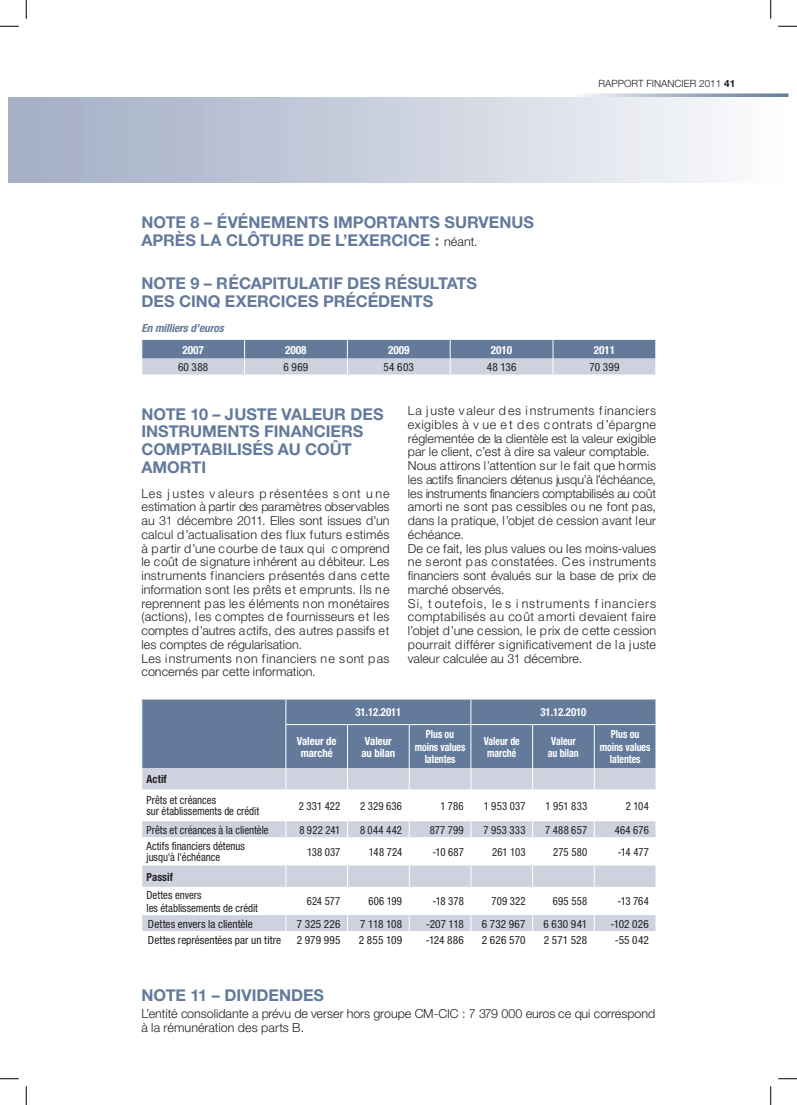
<style>
.page{position:relative;width:797px;height:1105px;background:#fff}
.page>*{position:absolute;margin:0;border:0;box-sizing:border-box;transform-origin:0 0}
.t1{font:700 16.25px/17.9px "Helvetica Neue";letter-spacing:-.005em;color:#637a9b}
.t2{font:300 12.5px/13.8px "Helvetica Neue";letter-spacing:.005em;color:#231f20}
.t3{font:condensed 11.25px/11.2px "Helvetica Neue";letter-spacing:.005em;color:#231f20;scale:.96 1}
.t4{font:condensed 11.25px "Helvetica Neue";letter-spacing:.005em;color:#231f20}
.t5{font:700 condensed 11.25px/12.4px "Helvetica Neue";letter-spacing:-.005em;color:#fff;text-align:center;scale:.87 1}
.t6{font:700 condensed 11.25px/12.4px "Helvetica Neue";letter-spacing:-.005em;color:#fff;text-align:center;scale:.96 1}
.t7{font:700 condensed 11.25px "Helvetica Neue";letter-spacing:-.005em;color:#fff}
.t8{font:italic 700 condensed 11.25px "Helvetica Neue";letter-spacing:-.005em;color:#637a9b}
.t9{font:700 condensed 11.25px "Helvetica Neue";letter-spacing:.005em;color:#231f20;scale:.96 1}
.t10{font:300 10px "Helvetica Neue";color:#231f20}
.s1{font-weight:300;font-size:12.5px;color:#231f20}
.s2{font-weight:700}
</style>
<div class="page">
<svg style="left:581px;top:93px;width:207px;height:4px"></svg>
<div style="left:9px;top:97px;width:779px;height:80px;background:linear-gradient(to right,#a0abc3,#fbfbfd)"></div>
<svg style="left:9px;top:177px;width:709px;height:5px;background:#c8cfdd"></svg>
<svg style="left:141px;top:340px;width:515px;height:35px;background:#97a5bc"></svg>
<div style="left:142px;top:699px;width:513px;height:69px;background:#637a9b"></div>
<svg style="left:142px;top:768px;width:513px;height:163px"></svg>
<svg style="left:285px;top:699px;width:1px;height:25px"></svg>
<svg style="left:470px;top:699px;width:1px;height:25px"></svg>
<svg style="left:655px;top:699px;width:1px;height:26px"></svg>
<hr style="left:532px;top:725px;width:1px;height:43px;background:#fff">
<hr style="left:594px;top:725px;width:1px;height:43px;background:#fff">
<svg style="left:285px;top:768px;width:1px;height:21px"></svg>
<svg style="left:347px;top:768px;width:1px;height:21px"></svg>
<svg style="left:409px;top:768px;width:1px;height:21px"></svg>
<svg style="left:470px;top:768px;width:1px;height:21px"></svg>
<svg style="left:532px;top:768px;width:1px;height:21px"></svg>
<svg style="left:594px;top:768px;width:1px;height:21px"></svg>
<svg style="left:655px;top:768px;width:1px;height:21px"></svg>
<hr style="left:285px;top:789px;width:1px;height:32px;background:#fff">
<hr style="left:347px;top:789px;width:1px;height:32px;background:#fff">
<hr style="left:409px;top:789px;width:1px;height:32px;background:#fff">
<hr style="left:470px;top:789px;width:1px;height:32px;background:#fff">
<hr style="left:532px;top:789px;width:1px;height:32px;background:#fff">
<hr style="left:594px;top:789px;width:1px;height:32px;background:#fff">
<svg style="left:285px;top:821px;width:1px;height:110px"></svg>
<svg style="left:347px;top:821px;width:1px;height:110px"></svg>
<svg style="left:409px;top:821px;width:1px;height:110px"></svg>
<svg style="left:470px;top:821px;width:1px;height:110px"></svg>
<svg style="left:532px;top:821px;width:1px;height:110px"></svg>
<svg style="left:594px;top:821px;width:1px;height:110px"></svg>
<svg style="left:655px;top:821px;width:1px;height:110px"></svg>
<hr style="left:285px;top:725px;width:1px;height:43px;background:#fff">
<hr style="left:347px;top:725px;width:1px;height:43px;background:#fff">
<hr style="left:409px;top:725px;width:1px;height:43px;background:#fff">
<hr style="left:470px;top:725px;width:1px;height:43px;background:#fff">
<hr style="left:285px;top:724px;width:370px;height:1px;background:#fff">
<svg style="left:0;top:25px;width:19px;height:2px"></svg>
<svg style="left:778px;top:25px;width:19px;height:2px"></svg>
<svg style="left:0;top:1078px;width:19px;height:1px"></svg>
<svg style="left:778px;top:1078px;width:19px;height:1px"></svg>
<svg style="left:25px;top:0;width:2px;height:19px"></svg>
<svg style="left:25px;top:1086px;width:2px;height:19px"></svg>
<svg style="left:770px;top:0;width:1px;height:19px"></svg>
<svg style="left:770px;top:1086px;width:1px;height:19px"></svg>
<h1 class="t1" style="left:141px;top:213px;width:394px">NOTE 8 – ÉVÉNEMENTS IMPORTANTS SURVENUS<br>APRÈS LA CLÔTURE DE L’EXERCICE : <span class="s1">néant.</span></h1>
<h1 class="t1" style="left:141px;top:274px;width:337px">NOTE 9 – RÉCAPITULATIF DES RÉSULTATS<br>DES CINQ EXERCICES PRÉCÉDENTS</h1>
<p class="t8" style="left:141px;top:321px;width:84px">En milliers d’euros</p>
<p class="t10" style="left:598px;top:78px;width:138px">RAPPORT FINANCIER 2011 <span class="s2">41</span></p>
<p class="t7" style="left:182px;top:343px;width:23px">2007</p>
<p class="t7" style="left:285px;top:343px;width:23px">2008</p>
<p class="t7" style="left:388px;top:343px;width:23px">2009</p>
<p class="t7" style="left:491px;top:343px;width:23px">2010</p>
<p class="t7" style="left:593px;top:343px;width:23px">2011</p>
<p class="t4" style="left:178px;top:360px;width:32px">60 388</p>
<p class="t4" style="left:284px;top:360px;width:26px">6 969</p>
<p class="t4" style="left:383px;top:360px;width:32px">54 603</p>
<p class="t4" style="left:487px;top:360px;width:31px">48 136</p>
<p class="t4" style="left:589px;top:360px;width:32px">70 399</p>
<h1 class="t1" style="left:141px;top:404px;width:244px">NOTE 10 – JUSTE VALEUR DES<br>INSTRUMENTS FINANCIERS<br>COMPTABILISÉS AU COÛT<br>AMORTI</h1>
<p class="t2" style="left:141px;top:486px;width:250px">Les j ustes v aleurs p résentées s ont u ne estimation à partir des paramètres observables au 31 décembre 2011. Elles sont issues d’un calcul d’actualisation des flux futurs estimés à partir d’une courbe de taux qui c omprend le coût de signature inhérent au débiteur. Les instruments financiers présentés dans cette information sont les prêts et emprunts. Ils ne reprennent pas les éléments non monétaires (actions), les comptes de fournisseurs et les comptes d’autres actifs, des autres passifs et les comptes de régularisation.<br>Les instruments non financiers ne sont pas concernés par cette information.</p>
<p class="t2" style="left:408px;top:403px;width:250px">La j uste valeur d es i nstruments f inanciers exigibles à v ue et d es c ontrats d’épargne réglementée de la clientèle est la valeur exigible par le client, c’est à dire sa valeur comptable.<br>Nous attirons l’attention sur le fait que hormis les actifs financiers détenus jusqu’à l’échéance, les instruments financiers comptabilisés au coût amorti ne sont pas cessibles ou ne font pas, dans la pratique, l’objet de cession avant leur échéance.<br>De ce fait, les plus values ou les moins-values ne seront pas constatées. Ces instruments financiers sont évalués sur la base de prix de marché observés.<br>Si, t outefois, le s i nstruments f inanciers comptabilisés au coût amorti devaient faire l’objet d’une cession, le prix de cette cession pourrait différer significativement de la juste valeur calculée au 31 décembre.</p>
<p class="t6" style="left:355px;top:706px;width:49px">31.12.2011</p>
<p class="t6" style="left:540px;top:706px;width:49px">31.12.2010</p>
<p class="t6" style="left:297px;top:734px;width:43px">Valeur de marché</p>
<p class="t6" style="left:361px;top:734px;width:37px">Valeur au bilan</p>
<p class="t5" style="left:415px;top:728px;width:60px">Plus ou moins values latentes</p>
<p class="t5" style="left:483px;top:734px;width:43px">Valeur de marché</p>
<p class="t5" style="left:548px;top:734px;width:37px;text-align:left">Valeur au bilan</p>
<p class="t5" style="left:599px;top:728px;width:60px">Plus ou moins values latentes</p>
<p class="t9" style="left:146px;top:772px;width:23px">Actif</p>
<p class="t3" style="left:146px;top:794px;width:119px">Prêts et créances<br>sur établissements de crédit</p>
<p class="t3" style="left:299px;top:800px;width:45px">2 331 422</p>
<p class="t3" style="left:360px;top:800px;width:45px">2 329 636</p>
<p class="t3" style="left:440px;top:800px;width:26px">1 786</p>
<p class="t3" style="left:483px;top:800px;width:45px">1 953 037</p>
<p class="t3" style="left:545px;top:800px;width:45px">1 951 833</p>
<p class="t3" style="left:625px;top:800px;width:26px">2 104</p>
<p class="t3" style="left:146px;top:824px;width:129px">Prêts et créances à la clientèle</p>
<p class="t3" style="left:299px;top:824px;width:44px">8 922 241</p>
<p class="t3" style="left:360px;top:824px;width:45px">8 044 442</p>
<p class="t3" style="left:430px;top:824px;width:37px">877 799</p>
<p class="t3" style="left:483px;top:824px;width:45px">7 953 333</p>
<p class="t3" style="left:545px;top:824px;width:45px">7 488 657</p>
<p class="t3" style="left:614px;top:824px;width:37px">464 676</p>
<p class="t3" style="left:146px;top:840px;width:104px">Actifs financiers détenus jusqu'à l'échéance</p>
<p class="t3" style="left:307px;top:846px;width:36px">138 037</p>
<p class="t3" style="left:369px;top:846px;width:36px">148 724</p>
<p class="t3" style="left:432px;top:846px;width:34px">-10 687</p>
<p class="t3" style="left:492px;top:846px;width:36px">261 103</p>
<p class="t3" style="left:553px;top:846px;width:37px">275 580</p>
<p class="t3" style="left:618px;top:846px;width:34px">-14 477</p>
<p class="t9" style="left:146px;top:870px;width:29px">Passif</p>
<p class="t3" style="left:146px;top:889px;width:118px;line-height:12.4px">Dettes envers<br>les établissements de crédit</p>
<p class="t3" style="left:307px;top:896px;width:37px">624 577</p>
<p class="t3" style="left:368px;top:896px;width:37px">606 199</p>
<p class="t3" style="left:433px;top:896px;width:34px">-18 378</p>
<p class="t3" style="left:491px;top:896px;width:37px">709 322</p>
<p class="t3" style="left:553px;top:896px;width:37px">695 558</p>
<p class="t3" style="left:617px;top:896px;width:34px">-13 764</p>
<p class="t4" style="left:148px;top:917px;width:106px">Dettes envers la clientèle</p>
<p class="t4" style="left:297px;top:917px;width:45px">7 325 226</p>
<p class="t4" style="left:360px;top:917px;width:43px">7 118 108</p>
<p class="t4" style="left:426px;top:917px;width:39px">-207 118</p>
<p class="t4" style="left:482px;top:917px;width:45px">6 732 967</p>
<p class="t4" style="left:543px;top:917px;width:45px">6 630 941</p>
<p class="t4" style="left:610px;top:917px;width:40px">-102 026</p>
<p class="t4" style="left:148px;top:933px;width:135px">Dettes représentées par un titre</p>
<p class="t4" style="left:297px;top:933px;width:45px">2 979 995</p>
<p class="t4" style="left:359px;top:933px;width:45px">2 855 109</p>
<p class="t4" style="left:426px;top:933px;width:40px">-124 886</p>
<p class="t4" style="left:482px;top:933px;width:45px">2 626 570</p>
<p class="t4" style="left:544px;top:933px;width:45px">2 571 528</p>
<p class="t4" style="left:614px;top:933px;width:36px">-55 042</p>
<h1 class="t1" style="left:141px;top:986px;width:184px">NOTE 11 – DIVIDENDES</h1>
<p class="t2" style="left:141px;top:1007px;width:515px">L’entité consolidante a prévu de verser hors groupe CM-CIC : 7 379 000 euros ce qui correspond à la rémunération des parts B.</p>
</div>
